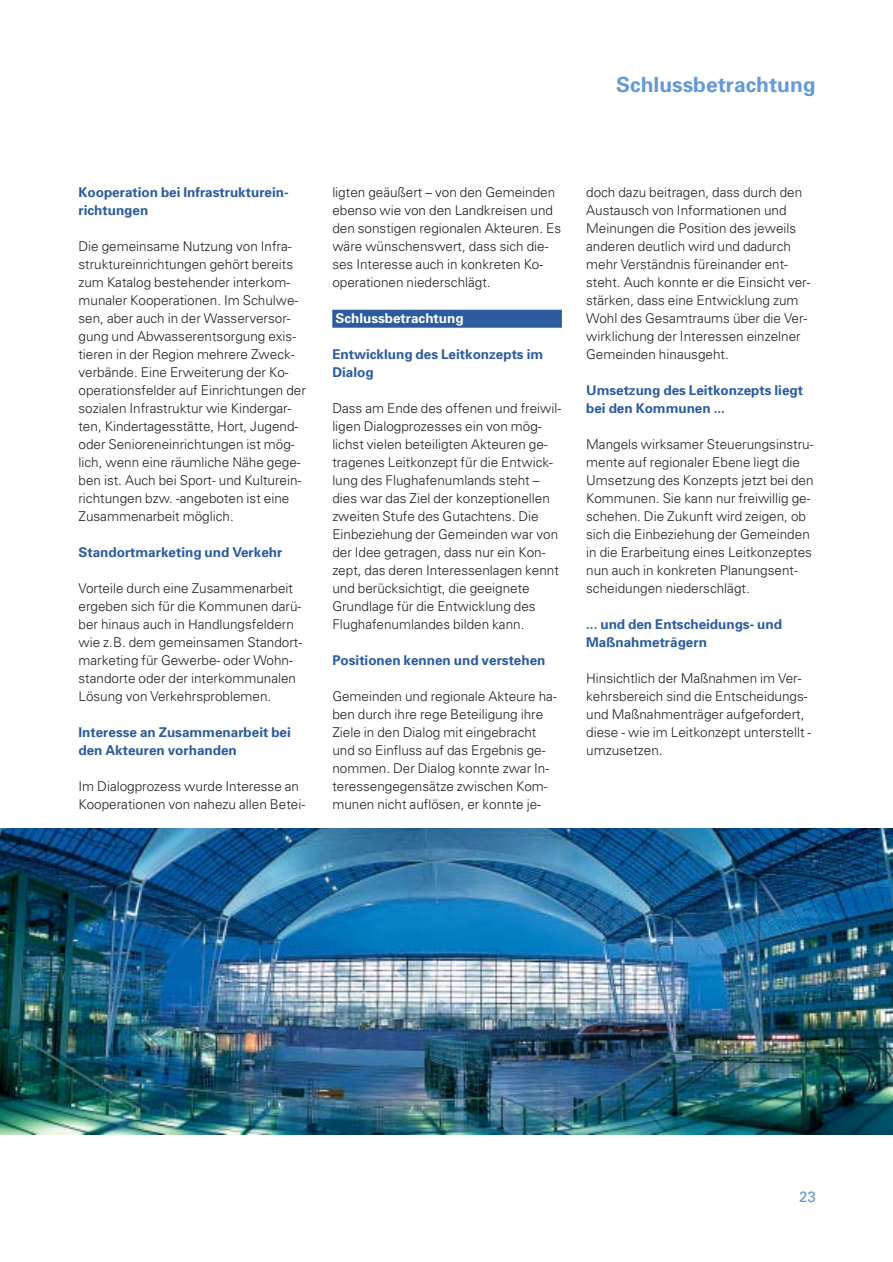
<style>
.page{position:relative;width:893px;height:1262px;background:#fff}
.page>*{position:absolute;margin:0;border:0;box-sizing:border-box;transform-origin:0 0}
.t1{font:700 21px "Univers";color:#659ad2}
.t2{font:15px "Univers";color:#659ad2}
.t3{font:300 13.5px/18px "Univers";color:#231f20}
.t4{font:700 13.5px/18px "Univers";color:#2c5c9d}
.t5{font:700 13.5px "Univers";color:#fff}
.s1{font-weight:700;color:#fff}
</style>
<div class="page">
<div style="left:332px;top:310px;width:230px;height:18px;background:#2c5c9d"></div>
<img style="left:0;top:828px;width:892px;height:306px">
<h1 class="t1" style="left:616px;top:77px;width:201px">Schlussbetrachtung</h1>
<p class="t4" style="left:78px;top:184px;width:212px">Kooperation bei Infrastrukturein&shy;richtungen</p>
<p class="t3" style="left:78px;top:238px;width:229px">Die gemeinsame Nutzung von Infra&shy;struktureinrichtungen gehört bereits zum Katalog bestehender interkom&shy;munaler Kooperationen. Im Schulwe&shy;sen, aber auch in der Wasserversor&shy;gung und Abwasserentsorgung exis&shy;tieren in der Region mehrere Zweck&shy;verbände. Eine Erweiterung der Ko&shy;operationsfelder auf Einrichtungen der sozialen Infrastruktur wie Kindergar&shy;ten, Kindertagesstätte, Hort, Jugend&shy;oder Senioreneinrichtungen ist mög&shy;lich, wenn eine räumliche Nähe gege&shy;ben ist. Auch bei Sport- und Kulturein&shy;richtungen bzw. -angeboten ist eine Zusammenarbeit möglich.</p>
<p class="t4" style="left:78px;top:544px;width:205px">Standortmarketing und Verkehr</p>
<p class="t3" style="left:78px;top:580px;width:225px">Vorteile durch eine Zusammenarbeit ergeben sich für die Kommunen darü&shy;ber hinaus auch in Handlungsfeldern wie z.B. dem gemeinsamen Standort&shy;marketing für Gewerbe- oder Wohn&shy;standorte oder der interkommunalen Lösung von Verkehrsproblemen.</p>
<p class="t4" style="left:78px;top:724px;width:214px">Interesse an Zusammenarbeit bei den Akteuren vorhanden</p>
<p class="t3" style="left:78px;top:778px;width:228px">Im Dialogprozess wurde Interesse an<br>Kooperationen von nahezu allen Betei-</p>
<p class="t3" style="left:332px;top:184px;width:230px">ligten geäußert – von den Gemeinden ebenso wie von den Landkreisen und den sonstigen regionalen Akteuren. Es wäre wünschenswert, dass sich die&shy;ses Interesse auch in konkreten Ko&shy;operationen niederschlägt.<span class="s1">Schlussbe-</span></p>
<p class="t5" style="left:335px;top:313px;width:130px">Schlussbetrachtung</p>
<p class="t4" style="left:332px;top:346px;width:212px">Entwicklung des Leitkonzepts im<br>Dialog</p>
<p class="t3" style="left:332px;top:400px;width:230px">Dass am Ende des offenen und freiwil&shy;ligen Dialogprozesses ein von mög&shy;lichst vielen beteiligten Akteuren ge&shy;tragenes Leitkonzept für die Entwick&shy;lung des Flughafenumlands steht – dies war das Ziel der konzeptionellen zweiten Stufe des Gutachtens. Die Einbeziehung der Gemeinden war von der Idee getragen, dass nur ein Kon&shy;zept, das deren Interessenlagen kennt und berücksichtigt, die geeignete Grundlage für die Entwicklung des Flughafenumlandes bilden kann.</p>
<p class="t4" style="left:332px;top:652px;width:215px">Positionen kennen und verstehen</p>
<p class="t3" style="left:332px;top:688px;width:226px">Gemeinden und regionale Akteure ha&shy;ben durch ihre rege Beteiligung ihre Ziele in den Dialog mit eingebracht und so Einfluss auf das Ergebnis ge&shy;nommen. Der Dialog konnte zwar In&shy;teressengegensätze zwischen Kom&shy;munen nicht auflösen, er konnte je-</p>
<p class="t3" style="left:586px;top:184px;width:226px">doch dazu beitragen, dass durch den Austausch von Informationen und Meinungen die Position des jeweils anderen deutlich wird und dadurch mehr Verständnis füreinander ent&shy;steht. Auch konnte er die Einsicht ver&shy;stärken, dass eine Entwicklung zum Wohl des Gesamtraums über die Ver&shy;wirklichung der Interessen einzelner Gemeinden hinausgeht.</p>
<p class="t4" style="left:586px;top:382px;width:218px">Umsetzung des Leitkonzepts liegt bei den Kommunen ...</p>
<p class="t3" style="left:586px;top:436px;width:229px">Mangels wirksamer Steuerungsinstru&shy;mente auf regionaler Ebene liegt die Umsetzung des Konzepts jetzt bei den Kommunen. Sie kann nur freiwillig ge&shy;schehen. Die Zukunft wird zeigen, ob sich die Einbeziehung der Gemeinden in die Erarbeitung eines Leitkonzeptes nun auch in konkreten Planungsent&shy;scheidungen niederschlägt.</p>
<p class="t4" style="left:586px;top:616px;width:197px">... und den Entscheidungs- und<br>Maßnahmeträgern</p>
<p class="t3" style="left:586px;top:670px;width:226px">Hinsichtlich der Maßnahmen im Ver&shy;kehrsbereich sind die Entscheidungs&shy;und Maßnahmenträger aufgefordert, diese - wie im Leitkonzept unterstellt - umzusetzen.</p>
<p class="t2" style="left:799px;top:1191px;width:18px">23</p>
</div>
